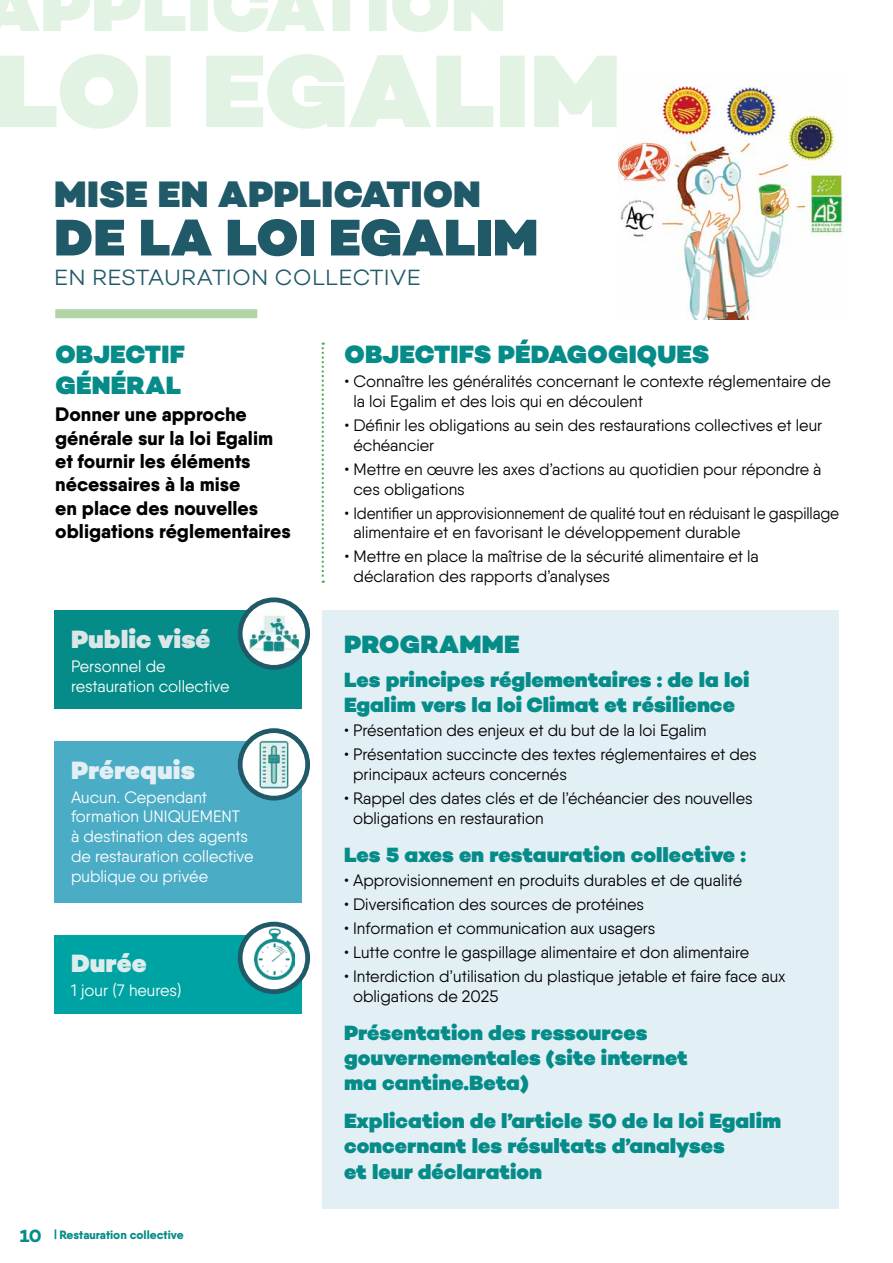
<style>
.page{position:relative;width:893px;height:1263px;background:#fff}
.page>*{position:absolute;margin:0;border:0;box-sizing:border-box;transform-origin:0 0}
.t1{font:900 52.5px "Campton";letter-spacing:.01em;color:#205968}
.t2{font:900 37.5px "Campton";letter-spacing:.01em;color:#205968}
.t3{font:900 25.5px/30.6px "Campton";letter-spacing:.01em;color:#058c89}
.t4{font:900 25.5px "Campton";color:#dbe6e7}
.t5{font:900 25.5px "Campton";color:#e2eff5}
.t6{font:900 25.5px "Campton";color:#ddedee}
.t7{font:300 22.5px "Campton";letter-spacing:.005em;color:#205968}
.t8{font:900 21px/25.2px "Campton";color:#058c89}
.t9{font:800 19.5px/23.4px "Qanelas";color:#000}
.t10{font:16.5px/19.8px "Qanelas";color:#000}
.t11{font:16.5px/19.8px "Qanelas";color:#fff}
.t12{font:16.5px/19.8px "Qanelas";color:#000;scale:.95 1}
.t13{font:800 12px "Qanelas";color:#058c89}
.s1{font-family:"Campton";font-weight:700;font-size:18px}
.s2{font-size:10.5px}
</style>
<div class="page">
<svg style="left:0;top:54px;width:617px;height:75px;fill:#e2f2e3"></svg>
<svg style="left:0;top:0;width:503px;height:32px"></svg>
<div style="left:611px;top:75px;width:243px;height:245px;background:#fff"></div>
<img style="left:618px;top:86px;width:225px;height:234px">
<div style="left:323px;top:610px;width:516px;height:599px;background:#e2eff5"></div>
<div style="left:54px;top:610px;width:247px;height:99px;background:#058c89"></div>
<div style="left:54px;top:741px;width:247px;height:162px;background:#4bacc6"></div>
<div style="left:54px;top:935px;width:247px;height:78px;background:#00a3a3"></div>
<div style="left:55px;top:309px;width:202px;height:9px;background:#b1d5a5"></div>
<svg style="left:240px;top:924px;width:68px;height:68px"></svg>
<div style="left:238px;top:922px;width:72px;height:72px;border:5px solid #205968;border-radius:50%"></div>
<img style="left:254px;top:928px;width:40px;height:51px">
<svg style="left:240px;top:731px;width:68px;height:67px"></svg>
<div style="left:238px;top:728px;width:72px;height:72px;border:5px solid #205968;border-radius:50%"></div>
<img style="left:249px;top:739px;width:51px;height:51px">
<svg style="left:240px;top:600px;width:68px;height:67px"></svg>
<div style="left:238px;top:597px;width:72px;height:73px;border:5px solid #205968;border-radius:50%"></div>
<img style="left:249px;top:610px;width:51px;height:47px">
<svg style="left:322px;top:342px;width:2px;height:241px"></svg>
<h2 class="t2" style="left:54px;top:171px;width:428px">MISE EN APPLICATION</h2>
<h1 class="t1" style="left:54px;top:204px;width:486px">DE LA LOI EGALIM</h1>
<h3 class="t7" style="left:54px;top:264px;width:368px">EN RESTAURATION COLLECTIVE</h3>
<h3 class="t3" style="left:55px;top:339px;width:131px">OBJECTIF<br>GÉNÉRAL</h3>
<p class="t9" style="left:55px;top:402px;width:237px">Donner une approche générale sur la loi Egalim et fournir les éléments nécessaires à la mise<br>en place des nouvelles obligations réglementaires</p>
<h3 class="t4" style="left:71px;top:623px;width:141px">Public visé</h3>
<p class="t11" style="left:71px;top:656px;width:160px">Personnel de restauration collective</p>
<h3 class="t5" style="left:71px;top:754px;width:125px">Prérequis</h3>
<p class="t11" style="left:71px;top:787px;width:184px">Aucun. Cependant formation UNIQUEMENT<br>à destination des agents de restauration collective publique ou privée</p>
<h3 class="t6" style="left:71px;top:947px;width:77px">Durée</h3>
<p class="t11" style="left:71px;top:980px;width:112px">1 jour (7 heures)</p>
<p class="t13" style="left:20px;top:1227px;width:165px"><span class="s1">10</span> <span class="s2">|</span> Restauration collective</p>
<h3 class="t3" style="left:345px;top:339px;width:366px">OBJECTIFS PÉDAGOGIQUES</h3>
<p class="t10" style="left:353px;top:371px;width:479px;text-indent:-9px">• Connaître les généralités concernant le contexte réglementaire de la loi Egalim et des lois qui en découlent</p>
<p class="t10" style="left:353px;top:415px;width:470px;text-indent:-9px">• Définir les obligations au sein des restaurations collectives et leur échéancier</p>
<p class="t10" style="left:353px;top:459px;width:469px;text-indent:-9px">• Mettre en œuvre les axes d’actions au quotidien pour répondre à ces obligations</p>
<p class="t12" style="left:353px;top:503px;width:513px;text-indent:-9px">• Identifier un approvisionnement de qualité tout en réduisant le gaspillage alimentaire et en favorisant le développement durable</p>
<p class="t10" style="left:353px;top:547px;width:407px;text-indent:-9px">• Mettre en place la maîtrise de la sécurité alimentaire et la déclaration des rapports d’analyses</p>
<h3 class="t3" style="left:344px;top:629px;width:177px">PROGRAMME</h3>
<p class="t8" style="left:344px;top:667px;width:407px">Les principes réglementaires : de la loi<br>Egalim vers la loi Climat et résilience</p>
<p class="t10" style="left:344px;top:720px;width:364px">• Présentation des enjeux et du but de la loi Egalim</p>
<p class="t10" style="left:353px;top:744px;width:405px;text-indent:-9px">• Présentation succincte des textes réglementaires et des principaux acteurs concernés</p>
<p class="t10" style="left:353px;top:788px;width:401px;text-indent:-9px">• Rappel des dates clés et de l’échéancier des nouvelles obligations en restauration</p>
<p class="t8" style="left:344px;top:842px;width:403px">Les 5 axes en restauration collective :</p>
<p class="t10" style="left:344px;top:870px;width:400px">• Approvisionnement en produits durables et de qualité</p>
<p class="t10" style="left:344px;top:894px;width:301px">• Diversification des sources de protéines</p>
<p class="t10" style="left:344px;top:918px;width:313px">• Information et communication aux usagers</p>
<p class="t10" style="left:344px;top:942px;width:407px">• Lutte contre le gaspillage alimentaire et don alimentaire</p>
<p class="t10" style="left:353px;top:966px;width:434px;text-indent:-9px">• Interdiction d’utilisation du plastique jetable et faire face aux obligations de 2025</p>
<p class="t8" style="left:344px;top:1020px;width:345px">Présentation des ressources gouvernementales (site internet ma cantine.Beta)</p>
<p class="t8" style="left:344px;top:1109px;width:439px">Explication de l’article 50 de la loi Egalim concernant les résultats d’analyses<br>et leur déclaration</p>
</div>
